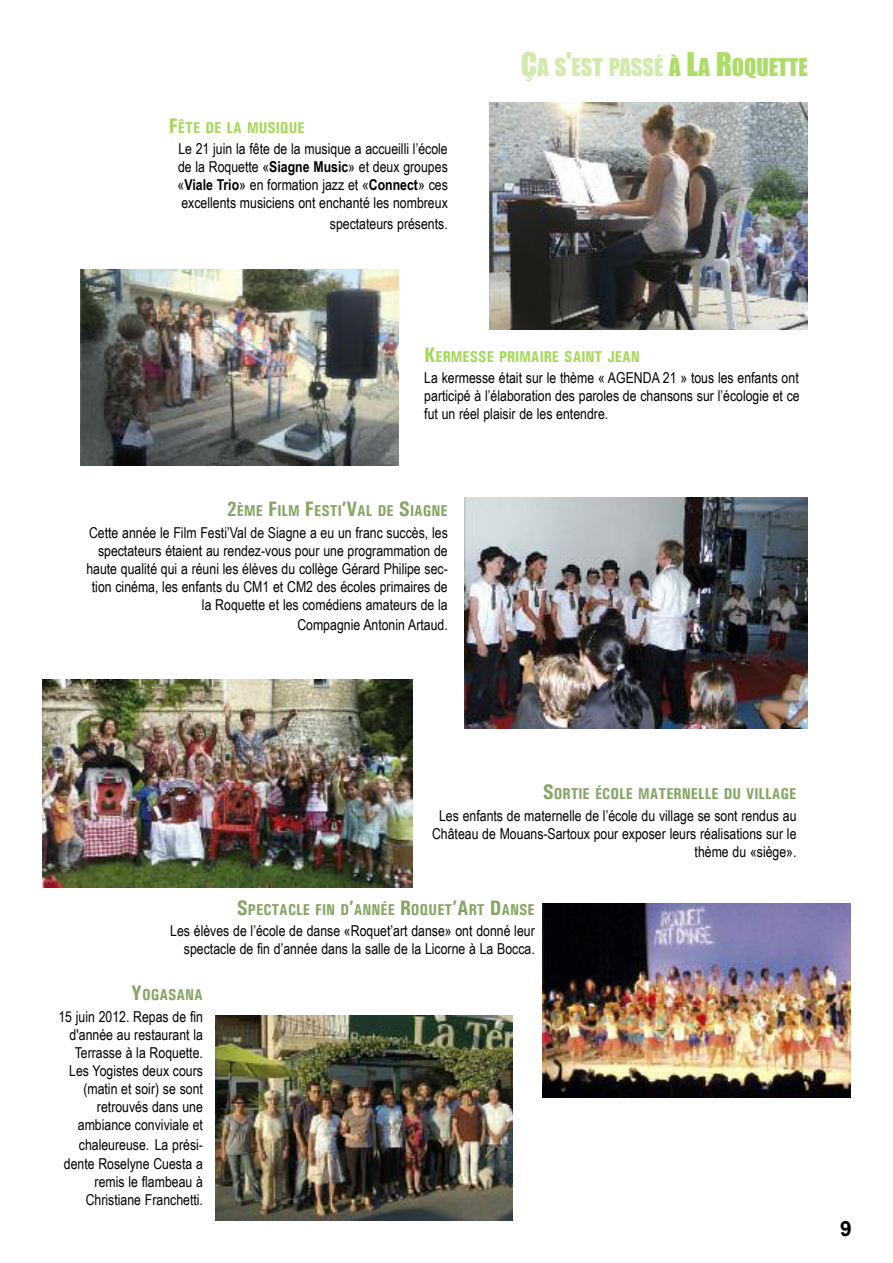
<style>
.page{position:relative;width:893px;height:1263px;background:#fff}
.page>*{position:absolute;margin:0;border:0;box-sizing:border-box;transform-origin:0 0}
.t1{font:22.5px "Impact";color:#d2ebac}
.t2{font:700 21px "Arial";color:#000}
.t3{font:700 condensed 15.75px "Univers";color:#85a665}
.t4{font:700 condensed 15.75px "Univers";color:#a5d859}
.t5{font:15px/18px "Arial Narrow";color:#000;text-align:right}
.s1{font-size:21px}
.s2{font-weight:700}
.s3{font-size:30px}
.s4{color:#aedc69}
.s5{font-size:30px;color:#aedc69}
</style>
<div class="page">
<img style="left:465px;top:497px;width:343px;height:231px">
<img style="left:81px;top:269px;width:317px;height:196px">
<img style="left:489px;top:103px;width:319px;height:227px">
<img style="left:43px;top:679px;width:370px;height:208px">
<img style="left:542px;top:903px;width:308px;height:194px">
<img style="left:216px;top:1015px;width:297px;height:205px">
<p class="t4" style="left:169px;top:118px;width:138px"><span class="s1">F</span>ÊTE DE LA MUSIQUE</p>
<p class="t5" style="left:178px;top:140px;width:272px;text-align:justify">Le 21 juin la fête de la musique a accueilli l’école de la Roquette «<span class="s2">Siagne Music</span>» et deux groupes «<span class="s2">viale trio</span>» en formation jazz et «<span class="s2">Connect</span>» ces excellents musiciens ont enchanté les nombreux</p>
<p class="t5" style="left:330px;top:214px;width:119px">spectateurs présents.</p>
<h1 class="t1" style="left:521px;top:53px;width:288px"><span class="s3">Ç</span>A S<span class="s3">’</span>EST PASSÉ <span class="s4">À</span> <span class="s5">L</span><span class="s4">A</span> <span class="s5">R</span><span class="s4">OQUETTE</span></h1>
<p class="t4" style="left:424px;top:347px;width:217px"><span class="s1">K</span>ERMESSE PRIMAIRE SAINT JEAN</p>
<p class="t5" style="left:424px;top:369px;width:377px;text-align:justify">La kermesse était sur le thème « AGENDA 21 » tous les enfants ont participé à l’élaboration des paroles de chansons sur l’écologie et ce fut un réel plaisir de les entendre.</p>
<p class="t3" style="left:227px;top:501px;width:223px"><span class="s1">2</span>ÈME <span class="s1">F</span>ILM <span class="s1">F</span>ESTI<span class="s1">’V</span>AL DE <span class="s1">S</span>IAGNE</p>
<p class="t5" style="left:86px;top:523px;width:363px">Cette année le Film Festi’Val de Siagne a eu un franc succès, les spectateurs étaient au rendez-vous pour une programmation de haute qualité qui a réuni les élèves du collège Gérard Philipe sec&shy;tion cinéma, les enfants du CM1 et CM2 des écoles primaires de la Roquette et les comédiens amateurs de la</p>
<p class="t5" style="left:297px;top:616px;width:152px">Compagnie Antonin Artaud.</p>
<p class="t3" style="left:543px;top:784px;width:255px"><span class="s1">S</span>ORTIE ÉCOLE MATERNELLE DU VILLAGE</p>
<p class="t5" style="left:432px;top:806px;width:366px">Les enfants de maternelle de l’école du village se sont rendus au<br>Château de Mouans-Sartoux pour exposer leurs réalisations sur le thème du «siège».</p>
<p class="t3" style="left:237px;top:900px;width:300px"><span class="s1">S</span>PECTACLE FIN D<span class="s1">’</span>ANNÉE <span class="s1">R</span>OQUET<span class="s1">’A</span>RT <span class="s1">D</span>ANSE</p>
<p class="t5" style="left:170px;top:922px;width:366px">Les élèves de l’école de danse «Roquet’art danse» ont donné leur spectacle de fin d’année dans la salle de la Licorne à La Bocca.</p>
<p class="t3" style="left:131px;top:985px;width:73px"><span class="s1">Y</span>OGASANA</p>
<p class="t5" style="left:58px;top:1007px;width:146px">15 juin 2012. Repas de fin d'année au restaurant la<br>Terrasse à la Roquette.<br>Les Yogistes deux cours (matin et soir) se sont retrouvés dans une ambiance conviviale et</p>
<p class="t5" style="left:64px;top:1135px;width:141px;line-height:19.4px">chaleureuse. La prési&shy;dente Roselyne Cuesta a</p>
<p class="t5" style="left:86px;top:1173px;width:119px;text-align:center">remis le flambeau à<br>Christiane Franchetti.</p>
<h2 class="t2" style="left:840px;top:1217px;width:13px">9</h2>
</div>
